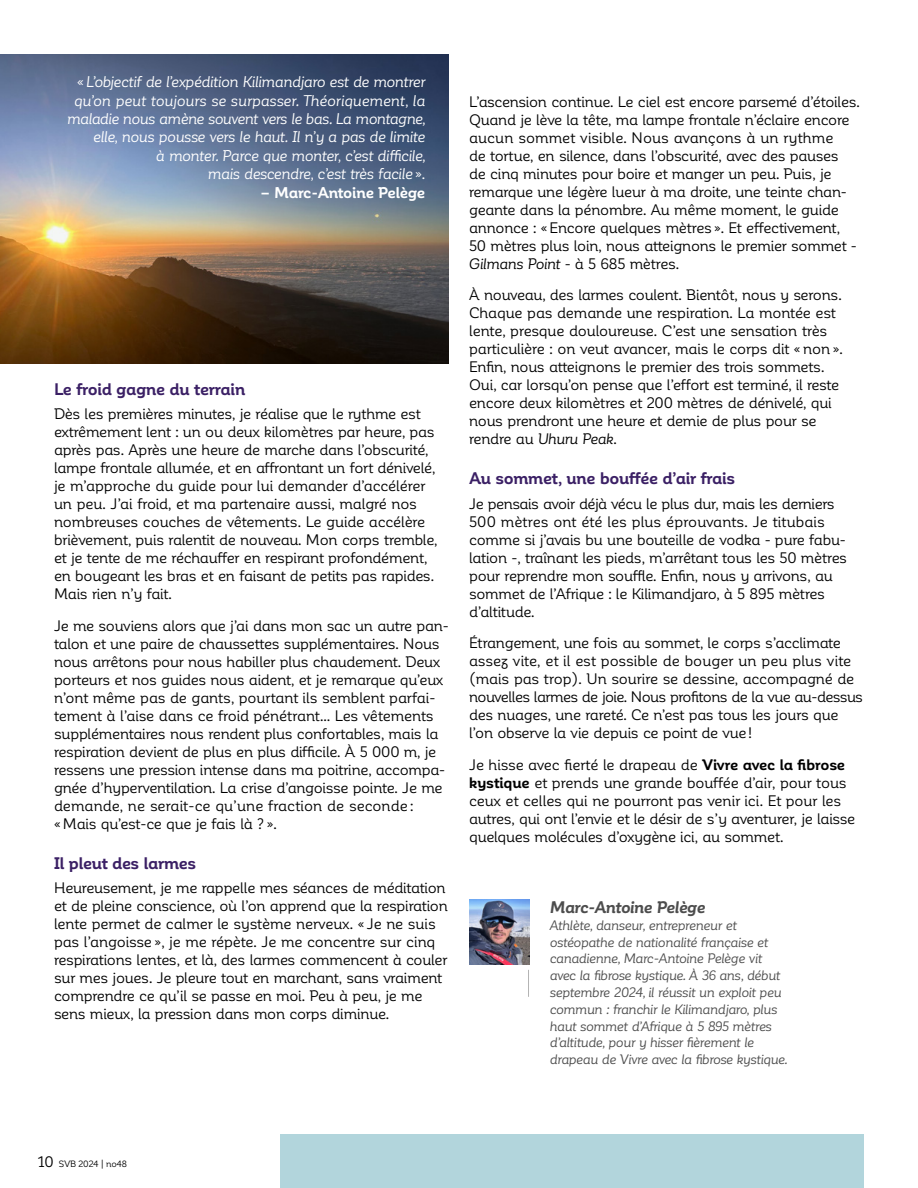
<style>
.page{position:relative;width:918px;height:1188px;background:#fff}
.page>*{position:absolute;margin:0;border:0;box-sizing:border-box;transform-origin:0 0}
.t1{font:700 16.5px "Corporative Alt";letter-spacing:-.02em;color:#3b2065}
.t2{font:italic 700 16.5px "Corporative Alt";letter-spacing:-.025em;color:#4d4d4d}
.t3{font:italic 15.3px/18.3px "Corporative Alt";letter-spacing:-.025em;color:#fff;text-align:right}
.t4{font:700 15.3px "Corporative Alt";letter-spacing:-.02em;color:#fff}
.t5{font:15px/18px "Corporative Alt";letter-spacing:-.02em;color:#000}
.t6{font:italic 13.5px/16.8px "Corporative Alt";letter-spacing:-.025em;color:#4d4d4d}
.t7{font:9px "Corporative Alt";letter-spacing:-.005em;color:#000}
.s1{font-style:normal}
.s2{font-style:italic}
.s3{font-weight:700}
.s4{font-size:15px}
</style>
<div class="page">
<div style="left:280px;top:1134px;width:584px;height:54px;background:#b2d5dc"></div>
<img style="left:469px;top:900px;width:61px;height:64px">
<svg style="left:528px;top:970px;width:1px;height:27px"></svg>
<img style="left:0;top:54px;width:449px;height:309px">
<p class="t3" style="left:67px;top:73px;width:360px"><span class="s1">«</span>L’objectif de l’expédition Kilimandjaro est de montrer qu’on peut toujours se surpasser. Théoriquement, la maladie nous amène souvent vers le bas. La montagne, elle, nous pousse vers le haut. Il n’y a pas de limite<br>à monter. Parce que monter, c’est difficile,<br>mais descendre, c’est très facile<span class="s1">».</span></p>
<p class="t4" style="left:261px;top:184px;width:166px">– Marc-Antoine Pelège</p>
<p class="t1" style="left:54px;top:380px;width:193px">Le froid gagne du terrain</p>
<p class="t5" style="left:54px;top:405px;width:385px">Dès les premières minutes, je réalise que le rythme est extrêmement lent : un ou deux kilomètres par heure, pas après pas. Après une heure de marche dans l’obscurité, lampe frontale allumée, et en affrontant un fort dénivelé, je m’approche du guide pour lui demander d’accélérer un peu. J’ai froid, et ma partenaire aussi, malgré nos nombreuses couches de vêtements. Le guide accélère brièvement, puis ralentit de nouveau. Mon corps tremble, et je tente de me réchauffer en respirant profondément, en bougeant les bras et en faisant de petits pas rapides.<br>Mais rien n’y fait.</p>
<p class="t5" style="left:54px;top:616px;width:396px">Je me souviens alors que j’ai dans mon sac un autre pan&shy;talon et une paire de chaussettes supplémentaires. Nous nous arrêtons pour nous habiller plus chaudement. Deux porteurs et nos guides nous aident, et je remarque qu’eux n’ont même pas de gants, pourtant ils semblent parfai&shy;tement à l’aise dans ce froid pénétrant… Les vêtements supplémentaires nous rendent plus confortables, mais la respiration devient de plus en plus difficile. À 5 000 m, je ressens une pression intense dans ma poitrine, accompa&shy;gnée d’hyperventilation. La crise d’angoisse pointe. Je me demande, ne serait-ce qu’une fraction de seconde : «Mais qu’est-ce que je fais là ? ».</p>
<p class="t1" style="left:54px;top:854px;width:144px">Il pleut des larmes</p>
<p class="t5" style="left:54px;top:879px;width:395px">Heureusement, je me rappelle mes séances de méditation et de pleine conscience, où l’on apprend que la respiration lente permet de calmer le système nerveux. « Je ne suis pas l’angoisse », je me répète. Je me concentre sur cinq respirations lentes, et là, des larmes commencent à couler sur mes joues. Je pleure tout en marchant, sans vraiment comprendre ce qu’il se passe en moi. Peu à peu, je me sens mieux, la pression dans mon corps diminue.</p>
<p class="t5" style="left:469px;top:93px;width:392px">L’ascension continue. Le ciel est encore parsemé d’étoiles.<br>Quand je lève la tête, ma lampe frontale n’éclaire encore aucun sommet visible. Nous avançons à un rythme<br>de tortue, en silence, dans l’obscurité, avec des pauses<br>de cinq minutes pour boire et manger un peu. Puis, je remarque une légère lueur à ma droite, une teinte chan&shy;geante dans la pénombre. Au même moment, le guide annonce : «Encore quelques mètres». Et effectivement, 50 mètres plus loin, nous atteignons le premier sommet - <span class="s2">Gilmans Point</span> - à 5 685 mètres.</p>
<p class="t5" style="left:469px;top:286px;width:375px">À nouveau, des larmes coulent. Bientôt, nous y serons.<br>Chaque pas demande une respiration. La montée est lente, presque douloureuse. C’est une sensation très particulière : on veut avancer, mais le corps dit « non ».<br>Enfin, nous atteignons le premier des trois sommets.<br>Oui, car lorsqu’on pense que l’effort est terminé, il reste encore deux kilomètres et 200 mètres de dénivelé, qui nous prendront une heure et demie de plus pour se rendre au <span class="s2">Uhuru Peak</span>.</p>
<p class="t1" style="left:469px;top:469px;width:268px">Au sommet, une bouffée d’air frais</p>
<p class="t5" style="left:469px;top:495px;width:380px">Je pensais avoir déjà vécu le plus dur, mais les derniers 500 mètres ont été les plus éprouvants. Je titubais comme si j’avais bu une bouteille de vodka - pure fabu&shy;lation -, traînant les pieds, m’arrêtant tous les 50 mètres pour reprendre mon souffle. Enfin, nous y arrivons, au sommet de l’Afrique : le Kilimandjaro, à 5 895 mètres d’altitude.</p>
<p class="t5" style="left:469px;top:634px;width:396px">Étrangement, une fois au sommet, le corps s’acclimate assez vite, et il est possible de bouger un peu plus vite (mais pas trop). Un sourire se dessine, accompagné de nouvelles larmes de joie. Nous profitons de la vue au-dessus des nuages, une rareté. Ce n’est pas tous les jours que l’on observe la vie depuis ce point de vue!</p>
<p class="t5" style="left:469px;top:756px;width:388px">Je hisse avec fierté le drapeau de <span class="s3">Vivre avec la fibrose kystique</span> et prends une grande bouffée d’air, pour tous ceux et celles qui ne pourront pas venir ici. Et pour les autres, qui ont l’envie et le désir de s’y aventurer, je laisse quelques molécules d’oxygène ici, au sommet.</p>
<p class="t2" style="left:550px;top:898px;width:157px">Marc-Antoine Pelège</p>
<p class="t6" style="left:550px;top:917px;width:239px">Athlète, danseur, entrepreneur et ostéopathe de nationalité française et canadienne, Marc-Antoine Pelège vit avec la fibrose kystique. À 36 ans, début septembre 2024, il réussit un exploit peu commun : franchir le Kilimandjaro, plus haut sommet d’Afrique à 5 895 mètres d’altitude, pour y hisser fièrement le drapeau de Vivre avec la fibrose kystique.</p>
<p class="t7" style="left:39px;top:1159px;width:90px"><span class="s4">10</span> SVB 2024 | no48</p>
</div>
